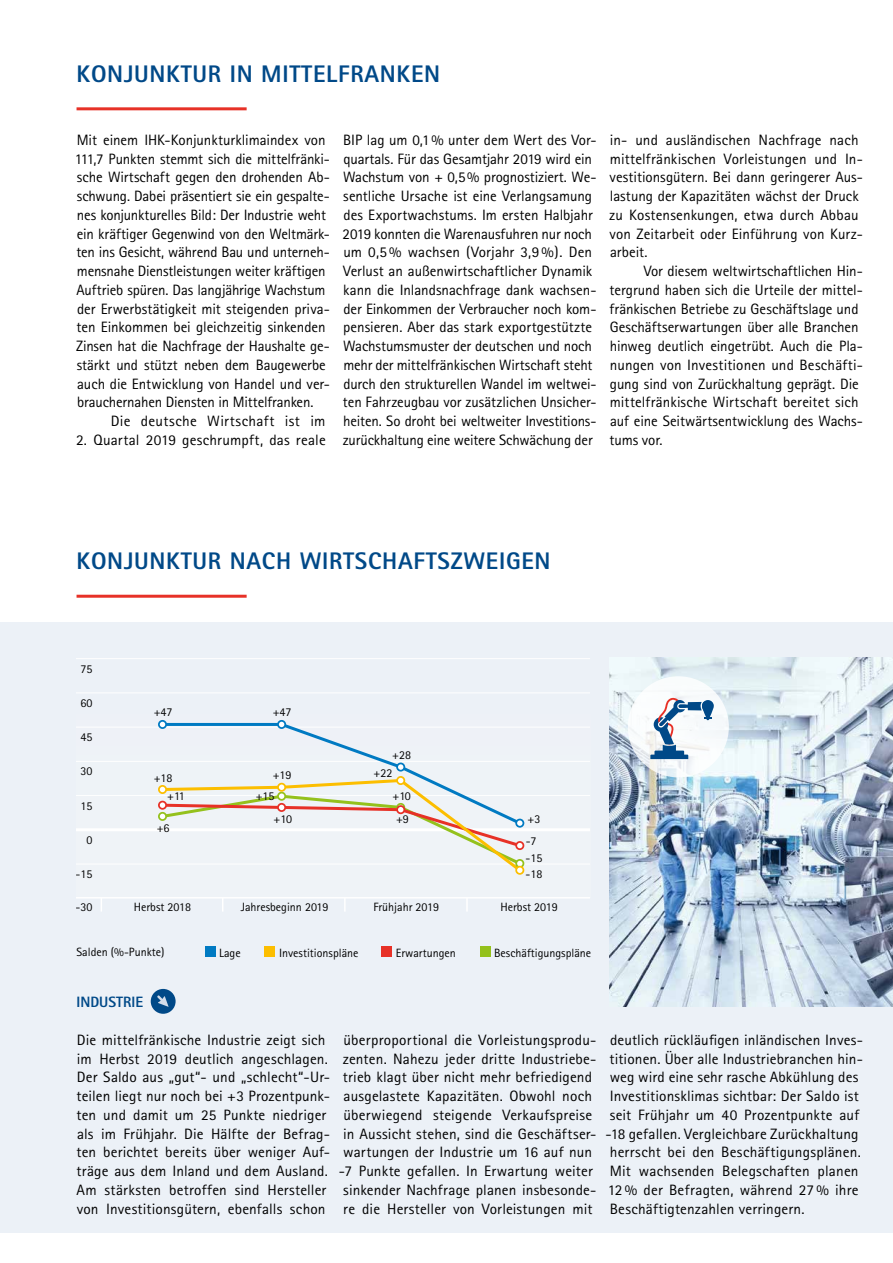
<style>
.page{position:relative;width:893px;height:1263px;background:#fff}
.page>*{position:absolute;margin:0;border:0;box-sizing:border-box;transform-origin:0 0}
.t1{font:800 24px "Rotis Sans Serif";letter-spacing:.03em;color:#004988}
.t2{font:15px/18.8px "Rotis Sans Serif";color:#000}
.t3{font:15px "Rotis Sans Serif";letter-spacing:.02em;color:#000}
.t4{font:800 15px "Rotis Sans Serif";color:#004988}
.t5{font:12px/18.3px "Rotis Sans Serif";color:#000}
</style>
<div class="page">
<hr style="left:892px;top:34px;width:1px;height:1198px;background:#ecf1f7">
<div style="left:0;top:622px;width:893px;height:610px;background:#ecf1f7"></div>
<svg style="left:344px;top:898px;width:2px;height:13px"></svg>
<svg style="left:222px;top:898px;width:1px;height:14px"></svg>
<svg style="left:101px;top:898px;width:1px;height:14px"></svg>
<hr style="left:77px;top:658px;width:513px;height:1px;background:#fff">
<hr style="left:77px;top:692px;width:513px;height:1px;background:#fff">
<hr style="left:77px;top:727px;width:513px;height:1px;background:#fff">
<hr style="left:77px;top:761px;width:513px;height:1px;background:#fff">
<hr style="left:77px;top:795px;width:513px;height:1px;background:#fff">
<hr style="left:77px;top:828px;width:513px;height:3px;background:#fff">
<hr style="left:77px;top:897px;width:513px;height:1px;background:#fff">
<hr style="left:77px;top:863px;width:513px;height:1px;background:#fff">
<svg style="left:466px;top:898px;width:2px;height:13px"></svg>
<svg style="left:159px;top:721px;width:365px;height:153px"></svg>
<div style="left:159px;top:813px;width:7px;height:7px;background:#fff;border-radius:50%"></div>
<div style="left:158px;top:812px;width:9px;height:9px;border:2px solid #94c11c;border-radius:50%"></div>
<div style="left:278px;top:793px;width:7px;height:7px;background:#fff;border-radius:50%"></div>
<div style="left:277px;top:792px;width:9px;height:9px;border:2px solid #94c11c;border-radius:50%"></div>
<div style="left:396px;top:803px;width:9px;height:9px;border:2px solid #94c11c;border-radius:50%"></div>
<div style="left:516px;top:860px;width:7px;height:7px;background:#fff;border-radius:50%"></div>
<div style="left:515px;top:859px;width:9px;height:9px;border:2px solid #94c11c;border-radius:50%"></div>
<div style="left:159px;top:801px;width:7px;height:8px;background:#fff;border-radius:50%"></div>
<div style="left:158px;top:801px;width:9px;height:9px;border:2px solid #e73127;border-radius:50%"></div>
<div style="left:278px;top:804px;width:7px;height:7px;background:#fff;border-radius:50%"></div>
<div style="left:277px;top:803px;width:9px;height:9px;border:2px solid #e73127;border-radius:50%"></div>
<div style="left:397px;top:806px;width:7px;height:7px;background:#fff;border-radius:50%"></div>
<div style="left:396px;top:805px;width:9px;height:9px;border:2px solid #e73127;border-radius:50%"></div>
<div style="left:516px;top:842px;width:7px;height:7px;background:#fff;border-radius:50%"></div>
<div style="left:515px;top:841px;width:9px;height:9px;border:2px solid #e73127;border-radius:50%"></div>
<div style="left:159px;top:786px;width:7px;height:7px;background:#fff;border-radius:50%"></div>
<div style="left:158px;top:785px;width:9px;height:9px;border:2px solid #fcbe00;border-radius:50%"></div>
<div style="left:278px;top:784px;width:7px;height:7px;background:#fff;border-radius:50%"></div>
<div style="left:277px;top:783px;width:9px;height:9px;border:2px solid #fcbe00;border-radius:50%"></div>
<div style="left:397px;top:777px;width:7px;height:7px;background:#fff;border-radius:50%"></div>
<div style="left:396px;top:776px;width:9px;height:9px;border:2px solid #fcbe00;border-radius:50%"></div>
<div style="left:516px;top:867px;width:7px;height:7px;background:#fff;border-radius:50%"></div>
<div style="left:515px;top:866px;width:9px;height:9px;border:2px solid #fcbe00;border-radius:50%"></div>
<div style="left:159px;top:721px;width:7px;height:7px;background:#fff;border-radius:50%"></div>
<div style="left:158px;top:720px;width:9px;height:9px;border:2px solid #007ac2;border-radius:50%"></div>
<div style="left:278px;top:721px;width:7px;height:7px;background:#fff;border-radius:50%"></div>
<div style="left:277px;top:720px;width:9px;height:9px;border:2px solid #007ac2;border-radius:50%"></div>
<div style="left:397px;top:763px;width:7px;height:8px;background:#fff;border-radius:50%"></div>
<div style="left:396px;top:762px;width:9px;height:9px;border:2px solid #007ac2;border-radius:50%"></div>
<div style="left:516px;top:819px;width:7px;height:8px;background:#fff;border-radius:50%"></div>
<div style="left:515px;top:819px;width:9px;height:9px;border:2px solid #007ac2;border-radius:50%"></div>
<img style="left:609px;top:658px;width:284px;height:349px">
<div style="left:628px;top:676px;width:101px;height:101px;background:#fff;border-radius:50%"></div>
<svg style="left:650px;top:697px;width:64px;height:62px"></svg>
<div style="left:151px;top:989px;width:25px;height:25px;background:#004988;border-radius:50%"></div>
<svg style="left:157px;top:995px;width:12px;height:12px"></svg>
<hr style="left:77px;top:595px;width:170px;height:3px;background:#e73127">
<hr style="left:77px;top:107px;width:170px;height:3px;background:#e73127">
<div style="left:205px;top:946px;width:10px;height:11px;background:#007ac2"></div>
<div style="left:381px;top:946px;width:11px;height:11px;background:#e73127"></div>
<div style="left:265px;top:946px;width:10px;height:11px;background:#fcbe00"></div>
<div style="left:480px;top:946px;width:10px;height:11px;background:#94c11c"></div>
<h1 class="t1" style="left:77px;top:58px;width:365px">KONJUNKTUR IN MITTELFRANKEN</h1>
<p class="t2" style="left:75px;top:130px;width:257px">Mit einem IHK-Konjunkturklimaindex von 111,7 Punkten stemmt sich die mittelfränki&shy;sche Wirtschaft gegen den drohenden Ab&shy;schwung. Dabei präsentiert sie ein gespalte&shy;nes konjunkturelles Bild: Der Industrie weht ein kräftiger Gegenwind von den Weltmärk&shy;ten ins Gesicht, während Bau und unterneh&shy;mensnahe Dienstleistungen weiter kräftigen Auftrieb spüren. Das langjährige Wachstum der Erwerbstätigkeit mit steigenden priva&shy;ten Einkommen bei gleichzeitig sinkenden Zinsen hat die Nachfrage der Haushalte ge&shy;stärkt und stützt neben dem Baugewerbe auch die Entwicklung von Handel und ver&shy;brauchernahen Diensten in Mittelfranken.</p>
<p class="t3" style="left:111px;top:412px;width:216px">Die deutsche Wirtschaft ist im</p>
<p class="t2" style="left:76px;top:430px;width:251px">2. Quartal 2019 geschrumpft, das reale</p>
<p class="t2" style="left:343px;top:130px;width:255px">BIP lag um 0,1% unter dem Wert des Vor&shy;quartals. Für das Gesamtjahr 2019 wird ein Wachstum von + 0,5% prognostiziert. We&shy;sentliche Ursache ist eine Verlangsamung des Exportwachstums. Im ersten Halbjahr 2019 konnten die Warenausfuhren nur noch um 0,5 % wachsen (Vorjahr 3,9 %). Den Verlust an außenwirtschaftlicher Dynamik kann die Inlandsnachfrage dank wachsen&shy;der Einkommen der Verbraucher noch kom&shy;pensieren. Aber das stark exportgestützte Wachstumsmuster der deutschen und noch mehr der mittelfränkischen Wirtschaft steht durch den strukturellen Wandel im weltwei&shy;ten Fahrzeugbau vor zusätzlichen Unsicher&shy;heiten. So droht bei weltweiter Investitions&shy;zurückhaltung eine weitere Schwächung der</p>
<p class="t2" style="left:609px;top:130px;width:255px">in- und ausländischen Nachfrage nach mittelfränkischen Vorleistungen und In&shy;vestitionsgütern. Bei dann geringerer Aus&shy;lastung der Kapazitäten wächst der Druck zu Kostensenkungen, etwa durch Abbau von Zeitarbeit oder Einführung von Kurz&shy;arbeit.</p>
<p class="t2" style="left:609px;top:261px;width:255px;text-indent:34px">Vor diesem weltwirtschaftlichen Hin&shy;tergrund haben sich die Urteile der mittel&shy;fränkischen Betriebe zu Geschäftslage und Geschäftserwartungen über alle Branchen hinweg deutlich eingetrübt. Auch die Pla&shy;nungen von Investitionen und Beschäfti&shy;gung sind von Zurückhaltung geprägt. Die mittelfränkische Wirtschaft bereitet sich auf eine Seitwärtsentwicklung des Wachs&shy;tums vor.</p>
<h1 class="t1" style="left:77px;top:545px;width:476px">KONJUNKTUR NACH WIRTSCHAFTSZWEIGEN</h1>
<p class="t5" style="left:81px;top:659px;width:13px">75</p>
<p class="t5" style="left:81px;top:694px;width:13px">60</p>
<p class="t5" style="left:81px;top:728px;width:13px">45</p>
<p class="t5" style="left:81px;top:762px;width:13px">30</p>
<p class="t5" style="left:81px;top:796px;width:13px">15</p>
<p class="t5" style="left:87px;top:830px;width:7px">0</p>
<p class="t5" style="left:76px;top:865px;width:18px">-15</p>
<p class="t5" style="left:76px;top:898px;width:18px">-30</p>
<p class="t5" style="left:154px;top:703px;width:20px">+47</p>
<p class="t5" style="left:273px;top:703px;width:20px">+47</p>
<p class="t5" style="left:154px;top:768px;width:20px">+18</p>
<p class="t5" style="left:273px;top:766px;width:20px">+19</p>
<p class="t5" style="left:167px;top:787px;width:19px">+11</p>
<p class="t5" style="left:157px;top:819px;width:14px">+6</p>
<p class="t5" style="left:256px;top:787px;width:20px">+15</p>
<p class="t5" style="left:274px;top:810px;width:20px">+10</p>
<p class="t5" style="left:374px;top:746px;width:39px;text-indent:19px">+28 +22</p>
<p class="t5" style="left:392px;top:784px;width:20px;line-height:23.4px">+10 +9</p>
<p class="t5" style="left:526px;top:808px;width:16px;line-height:22.2px">+3 -7</p>
<p class="t5" style="left:526px;top:850px;width:18px;line-height:16px">-15 -18</p>
<p class="t5" style="left:134px;top:898px;width:59px">Herbst 2018</p>
<p class="t5" style="left:241px;top:898px;width:89px">Jahresbeginn 2019</p>
<p class="t5" style="left:373px;top:898px;width:67px">Frühjahr 2019</p>
<p class="t5" style="left:500px;top:898px;width:59px">Herbst 2019</p>
<p class="t5" style="left:77px;top:942px;width:89px">Salden (%-Punkte)</p>
<p class="t5" style="left:219px;top:943px;width:23px">Lage</p>
<p class="t5" style="left:279px;top:943px;width:81px">Investitionspläne</p>
<p class="t5" style="left:396px;top:943px;width:61px">Erwartungen</p>
<p class="t5" style="left:494px;top:943px;width:99px">Beschäftigungspläne</p>
<p class="t4" style="left:77px;top:993px;width:68px">INDUSTRIE</p>
<p class="t2" style="left:76px;top:1030px;width:255px">Die mittelfränkische Industrie zeigt sich im Herbst 2019 deutlich angeschlagen.<br>Der Saldo aus „gut“- und „schlecht“-Ur&shy;teilen liegt nur noch bei +3 Prozentpunk&shy;ten und damit um 25 Punkte niedriger als im Frühjahr. Die Hälfte der Befrag&shy;ten berichtet bereits über weniger Auf&shy;träge aus dem Inland und dem Ausland.<br>Am stärksten betroffen sind Hersteller von Investitionsgütern, ebenfalls schon</p>
<p class="t2" style="left:339px;top:1030px;width:259px;text-align:center">überproportional die Vorleistungsprodu&shy;zenten. Nahezu jeder dritte Industriebe&shy;trieb klagt über nicht mehr befriedigend ausgelastete Kapazitäten. Obwohl noch überwiegend steigende Verkaufspreise in Aussicht stehen, sind die Geschäftser&shy;wartungen der Industrie um 16 auf nun -7 Punkte gefallen. In Erwartung weiter sinkender Nachfrage planen insbesonde&shy;re die Hersteller von Vorleistungen mit</p>
<p class="t2" style="left:605px;top:1030px;width:259px;text-indent:5px">deutlich rückläufigen inländischen Inves&shy;titionen. Über alle Industriebranchen hin&shy;weg wird eine sehr rasche Abkühlung des Investitionsklimas sichtbar: Der Saldo ist seit Frühjahr um 40 Prozentpunkte auf -18 gefallen. Vergleichbare Zurückhaltung herrscht bei den Beschäftigungsplänen.<br>Mit wachsenden Belegschaften planen 12 % der Befragten, während 27 % ihre Beschäftigtenzahlen verringern.</p>
</div>
